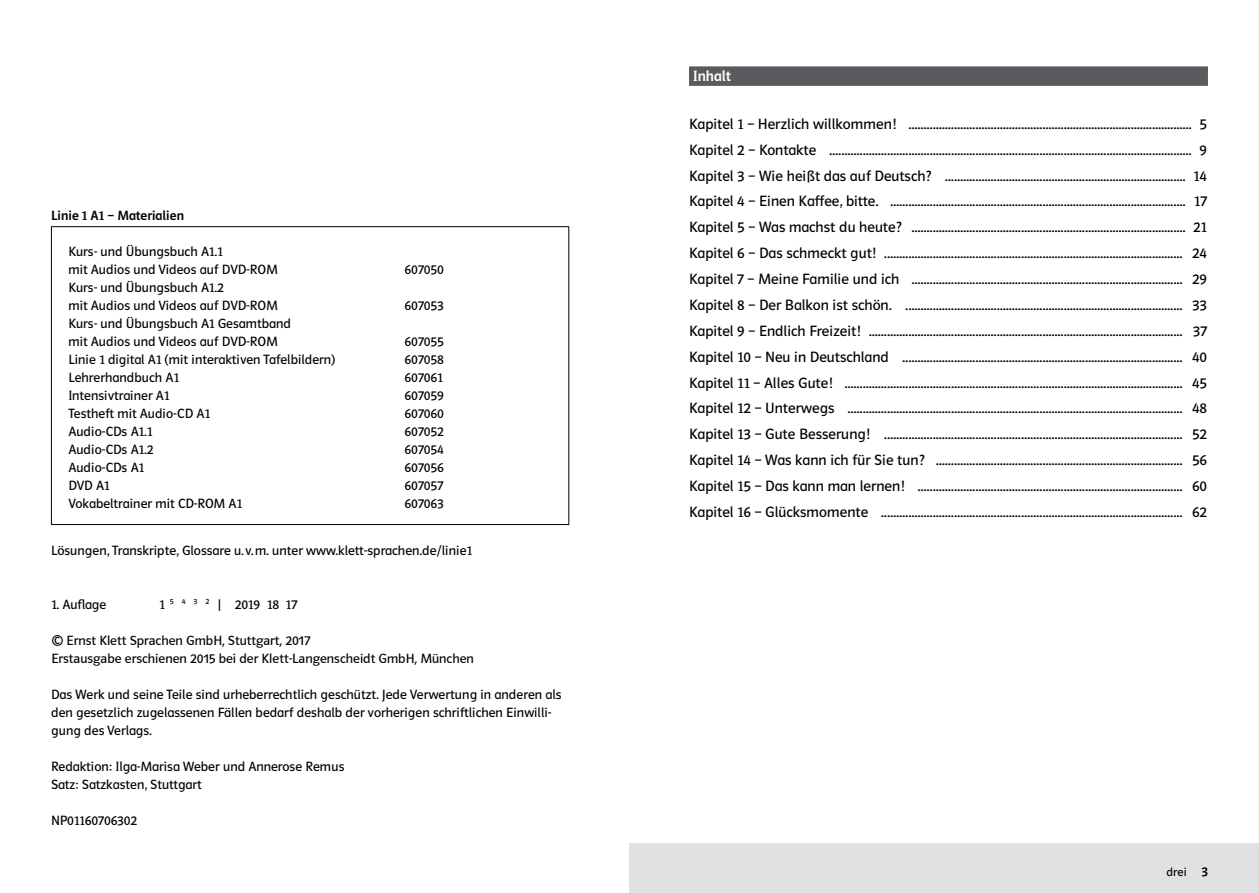
<style>
.page{position:relative;width:1259px;height:893px;background:#fff}
.page>*{position:absolute;margin:0;border:0;box-sizing:border-box;transform-origin:0 0}
._011_IVZ_Copy{font:15px "Polo Basis Buch";color:#000}
._010_IVZ_Ü1{font:15px "Polo Basis Krftg";color:#fff}
._004_Impressum{font:13.5px/18px "Polo Basis Buch";color:#000}
._004_Impressum-2{font:13.5px/18px "Polo ST11 K Buch";color:#000}
._004_Impressum-3{font:13.5px "Polo Basis Krftg";color:#000}
.Pagina{font:13.5px "Polo Basis Krftg";color:#000}
.Seitenzahl_Wort{font:12px "Polo Basis Buch";color:#000}
</style>
<div class="page">
<div style="left:629px;top:844px;width:630px;height:49px;background:#e0e1e2"></div>
<hr style="left:51px;top:226px;width:518px;height:1px;background:#000">
<hr style="left:51px;top:227px;width:1px;height:297px;background:#000">
<hr style="left:568px;top:227px;width:1px;height:297px;background:#000">
<hr style="left:51px;top:524px;width:518px;height:1px;background:#000">
<div style="left:689px;top:66px;width:519px;height:20px;background:#5a5b5e"></div>
<p class="_004_Impressum-3" style="left:51px;top:208px;width:134px">Linie 1 A1 – Materialien</p>
<p class="_004_Impressum" style="left:68px;top:242px;width:211px">Kurs- und Übungsbuch A1.1<br>mit Audios und Videos auf DVD-ROM</p>
<p class="_004_Impressum" style="left:68px;top:278px;width:211px">Kurs- und Übungsbuch A1.2<br>mit Audios und Videos auf DVD-ROM</p>
<p class="_004_Impressum" style="left:68px;top:314px;width:224px">Kurs- und Übungsbuch A1 Gesamtband mit Audios und Videos auf DVD-ROM</p>
<p class="_004_Impressum" style="left:404px;top:260px;width:41px">607050</p>
<p class="_004_Impressum" style="left:404px;top:296px;width:41px">607053</p>
<p class="_004_Impressum" style="left:404px;top:332px;width:41px">607055</p>
<p class="_004_Impressum" style="left:68px;top:350px;width:268px">Linie 1 digital A1 (mit interaktiven Tafelbildern)</p>
<p class="_004_Impressum" style="left:404px;top:350px;width:41px">607058</p>
<p class="_004_Impressum" style="left:68px;top:368px;width:112px">Lehrerhandbuch A1</p>
<p class="_004_Impressum" style="left:404px;top:368px;width:40px">607061</p>
<p class="_004_Impressum" style="left:68px;top:386px;width:102px">Intensivtrainer A1</p>
<p class="_004_Impressum" style="left:404px;top:386px;width:41px">607059</p>
<p class="_004_Impressum" style="left:68px;top:404px;width:143px">Testheft mit Audio-CD A1</p>
<p class="_004_Impressum" style="left:404px;top:404px;width:41px">607060</p>
<p class="_004_Impressum" style="left:68px;top:422px;width:85px">Audio-CDs A1.1</p>
<p class="_004_Impressum" style="left:404px;top:422px;width:41px">607052</p>
<p class="_004_Impressum" style="left:68px;top:440px;width:86px">Audio-CDs A1.2</p>
<p class="_004_Impressum" style="left:404px;top:440px;width:41px">607054</p>
<p class="_004_Impressum" style="left:68px;top:458px;width:77px">Audio-CDs A1</p>
<p class="_004_Impressum" style="left:404px;top:458px;width:41px">607056</p>
<p class="_004_Impressum" style="left:68px;top:476px;width:43px">DVD A1</p>
<p class="_004_Impressum" style="left:404px;top:476px;width:40px">607057</p>
<p class="_004_Impressum" style="left:68px;top:494px;width:175px">Vokabeltrainer mit CD-ROM A1</p>
<p class="_004_Impressum" style="left:404px;top:494px;width:41px">607063</p>
<p class="_004_Impressum" style="left:51px;top:542px;width:422px">Lösungen, Transkripte, Glossare u. v.m. unter www.klett-sprachen.de/linie1</p>
<p class="_004_Impressum" style="left:51px;top:596px;width:57px">1. Auflage</p>
<p class="_004_Impressum" style="left:159px;top:596px;width:140px">1 <sup>5</sup> <sup>4</sup> <sup>3</sup> <sup>2</sup> | 2019 18 17</p>
<p class="_004_Impressum-2" style="left:51px;top:631px;width:424px">© Ernst Klett Sprachen GmbH, Stuttgart, 2017<br>Erstausgabe erschienen 2015 bei der Klett-Langenscheidt GmbH, München</p>
<p class="_004_Impressum" style="left:51px;top:686px;width:512px">Das Werk und seine Teile sind urheberrechtlich geschützt. Jede Verwertung in anderen als den gesetzlich zugelassenen Fällen bedarf deshalb der vorherigen schriftlichen Einwilli&shy;gung des Verlags.</p>
<p class="_004_Impressum" style="left:51px;top:758px;width:295px">Redaktion: Ilga-Marisa Weber und Annerose Remus</p>
<p class="_004_Impressum" style="left:51px;top:776px;width:152px">Satz: Satzkasten, Stuttgart</p>
<p class="_004_Impressum" style="left:51px;top:812px;width:87px">NP01160706302</p>
<p class="_010_IVZ_Ü1" style="left:693px;top:68px;width:39px">Inhalt</p>
<p class="_011_IVZ_Copy" style="left:689px;top:116px;width:519px">Kapitel 1 – Herzlich willkommen! ............................................................................................. 5</p>
<p class="_011_IVZ_Copy" style="left:689px;top:142px;width:519px">Kapitel 2 – Kontakte ....................................................................................................................... 9</p>
<p class="_011_IVZ_Copy" style="left:689px;top:167px;width:519px">Kapitel 3 – Wie heißt das auf Deutsch? ............................................................................... 14</p>
<p class="_011_IVZ_Copy" style="left:689px;top:193px;width:519px">Kapitel 4 – Einen Kaffee, bitte. ................................................................................................. 17</p>
<p class="_011_IVZ_Copy" style="left:689px;top:219px;width:519px">Kapitel 5 – Was machst du heute? .......................................................................................... 21</p>
<p class="_011_IVZ_Copy" style="left:689px;top:245px;width:519px">Kapitel 6 – Das schmeckt gut! .................................................................................................. 24</p>
<p class="_011_IVZ_Copy" style="left:689px;top:271px;width:519px">Kapitel 7 – Meine Familie und ich ......................................................................................... 29</p>
<p class="_011_IVZ_Copy" style="left:689px;top:297px;width:519px">Kapitel 8 – Der Balkon ist schön. ........................................................................................... 33</p>
<p class="_011_IVZ_Copy" style="left:689px;top:323px;width:519px">Kapitel 9 – Endlich Freizeit! ....................................................................................................... 37</p>
<p class="_011_IVZ_Copy" style="left:689px;top:349px;width:519px">Kapitel 10 – Neu in Deutschland ............................................................................................ 40</p>
<p class="_011_IVZ_Copy" style="left:689px;top:374px;width:519px">Kapitel 11 – Alles Gute! ............................................................................................................... 45</p>
<p class="_011_IVZ_Copy" style="left:689px;top:400px;width:519px">Kapitel 12 – Unterwegs .............................................................................................................. 48</p>
<p class="_011_IVZ_Copy" style="left:689px;top:426px;width:519px">Kapitel 13 – Gute Besserung! .................................................................................................. 52</p>
<p class="_011_IVZ_Copy" style="left:689px;top:452px;width:519px">Kapitel 14 – Was kann ich für Sie tun? ................................................................................. 56</p>
<p class="_011_IVZ_Copy" style="left:689px;top:478px;width:519px">Kapitel 15 – Das kann man lernen! ....................................................................................... 60</p>
<p class="_011_IVZ_Copy" style="left:689px;top:504px;width:519px">Kapitel 16 – Glücksmomente ................................................................................................... 62</p>
<p class="Seitenzahl_Wort" style="left:1166px;top:865px;width:22px">drei</p>
<p class="Pagina" style="left:1201px;top:864px;width:8px">3</p>
</div>
